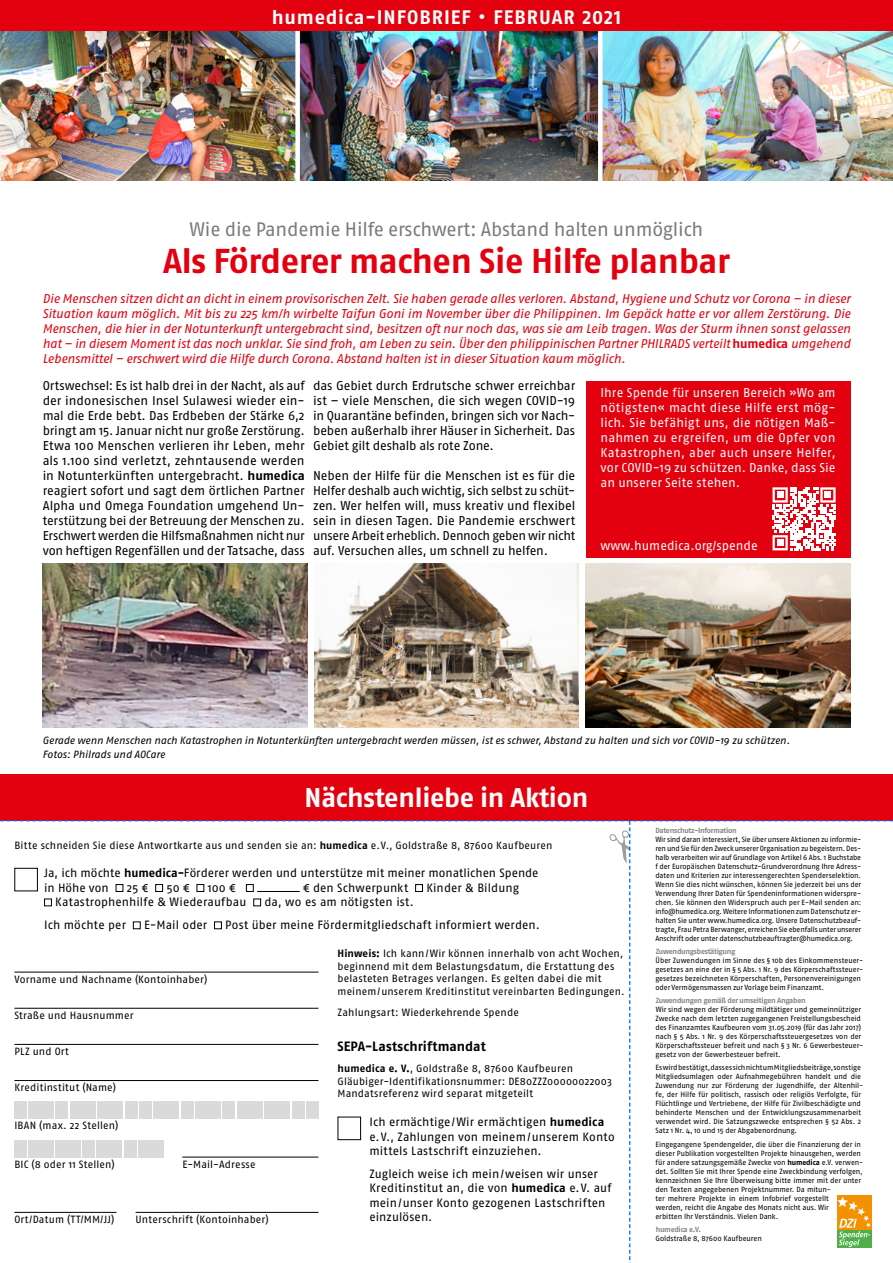
<style>
.page{position:relative;width:893px;height:1263px;background:#fff}
.page>*{position:absolute;margin:0;border:0;box-sizing:border-box;transform-origin:0 0}
.t1{font:700 34.5px "Fago OT";letter-spacing:-.01em;color:#e3000f}
.t2{font:700 27px "Fago OT";letter-spacing:-.01em;color:#fff}
.t3{font:19.5px "Fago OT";letter-spacing:-.01em;color:#7b7b7a}
.t4{font:700 19.5px "Fago OT";letter-spacing:.05em;color:#fff}
.t5{font:700 13.5px "Fago OT";letter-spacing:.005em;color:#000}
.t6{font:12.75px/15px "Fago OT";letter-spacing:-.015em;color:#000;text-align:justify}
.t7{font:italic 12.75px/15px "Fago OT";letter-spacing:-.015em;color:#e3000f;text-align:justify}
.t8{font:12.75px/15px "Fago OT";color:#fff;text-align:justify}
.t9{font:12px/14.4px "Fago OT";letter-spacing:.005em;color:#000}
.t10{font:10.5px/12.6px "Fago OT";letter-spacing:.015em;color:#000}
.t11{font:italic 10.5px/13.5px "Fago OT";letter-spacing:-.005em;color:#000}
.t12{font:7.5px/9px "Fago OT";letter-spacing:-.01em;color:#000}
.t13{font:700 7.5px "Fago OT";letter-spacing:-.035em;color:#878786}
.s1{font-weight:700;font-style:normal}
.s2{font-weight:700}
</style>
<div class="page">
<img style="left:603px;top:31px;width:290px;height:150px">
<img style="left:0;top:31px;width:598px;height:150px">
<div style="left:0;top:774px;width:893px;height:47px;background:#e3000f"></div>
<div style="left:295px;top:30px;width:5px;height:159px;background:#fff"></div>
<div style="left:0;top:0;width:893px;height:31px;background:#e3000f"></div>
<img style="left:43px;top:564px;width:264px;height:163px">
<img style="left:314px;top:564px;width:265px;height:163px">
<img style="left:586px;top:564px;width:264px;height:163px">
<div style="left:586px;top:381px;width:264px;height:177px;background:#e3000f"></div>
<svg style="left:772px;top:487px;width:64px;height:63px"></svg>
<div style="left:777px;top:539px;width:6px;height:7px;background:#fff"></div>
<svg style="left:0;top:820px;width:893px;height:443px"></svg>
<h3 class="t4" style="left:272px;top:5px;width:351px">humedica-INFOBRIEF • FEBRUAR 2021</h3>
<h3 class="t3" style="left:190px;top:217px;width:515px">Wie die Pandemie Hilfe erschwert: Abstand halten unmöglich</h3>
<h1 class="t1" style="left:163px;top:240px;width:569px">Als Förderer machen Sie Hilfe planbar</h1>
<p class="t7" style="left:43px;top:291px;width:809px">Die Menschen sitzen dicht an dicht in einem provisorischen Zelt. Sie haben gerade alles verloren. Abstand, Hygiene und Schutz vor Corona – in dieser Situation kaum möglich. Mit bis zu 225 km/h wirbelte Taifun Goni im November über die Philippinen. Im Gepäck hatte er vor allem Zerstörung. Die Menschen, die hier in der Notunterkunft untergebracht sind, besitzen oft nur noch das, was sie am Leib tragen. Was der Sturm ihnen sonst gelassen hat – in diesem Moment ist das noch unklar. Sie sind froh, am Leben zu sein. Über den philippinischen Partner PHILRADS verteilt <span class="s1">humedica</span> umgehend Lebensmittel – erschwert wird die Hilfe durch Corona. Abstand halten ist in dieser Situation kaum möglich.</p>
<p class="t6" style="left:43px;top:378px;width:264px">Ortswechsel: Es ist halb drei in der Nacht, als auf der indonesischen Insel Sulawesi wieder ein&shy;mal die Erde bebt. Das Erdbeben der Stärke 6,2 bringt am 15. Januar nicht nur große Zerstörung.<br>Etwa 100 Menschen verlieren ihr Leben, mehr als 1.100 sind verletzt, zehntausende werden in Notunterkünften untergebracht. <span class="s2">humedica </span>reagiert sofort und sagt dem örtlichen Partner Alpha und Omega Foundation umgehend Un&shy;terstützung bei der Betreuung der Menschen zu.<br>Erschwert werden die Hilfsmaßnahmen nicht nur von heftigen Regenfällen und der Tatsache, dass</p>
<h3 class="t6" style="left:313px;top:378px;width:264px">das Gebiet durch Erdrutsche schwer erreichbar ist – viele Menschen, die sich wegen COVID-19 in Quarantäne befinden, bringen sich vor Nach&shy;beben außerhalb ihrer Häuser in Sicherheit. Das Gebiet gilt deshalb als rote Zone.</h3>
<p class="t6" style="left:313px;top:468px;width:264px">Neben der Hilfe für die Menschen ist es für die Helfer deshalb auch wichtig, sich selbst zu schüt&shy;zen. Wer helfen will, muss kreativ und flexibel sein in diesen Tagen. Die Pandemie erschwert unsere Arbeit erheblich. Dennoch geben wir nicht auf. Versuchen alles, um schnell zu helfen.</p>
<p class="t8" style="left:600px;top:385px;width:237px">Ihre Spende für unseren Bereich »Wo am nötigsten« macht diese Hilfe erst mög&shy;lich. Sie befähigt uns, die nötigen Maß&shy;nahmen zu ergreifen, um die Opfer von Katastrophen, aber auch unsere Helfer, vor COVID-19 zu schützen. Danke, dass Sie an unserer Seite stehen.</p>
<h3 class="t8" style="left:600px;top:538px;width:159px">www.humedica.org/spende</h3>
<h3 class="t11" style="left:43px;top:734px;width:749px">Gerade wenn Menschen nach Katastrophen in Notunterkünften untergebracht werden müssen, ist es schwer, Abstand zu halten und sich vor COVID-19 zu schützen.<br>Fotos: Philrads und AOCare</h3>
<h2 class="t2" style="left:305px;top:782px;width:285px">Nächstenliebe in Aktion</h2>
<h3 class="t10" style="left:14px;top:839px;width:540px">Bitte schneiden Sie diese Antwortkarte aus und senden sie an: <span class="s2">humedica</span> e. V., Goldstraße 8, 87600 Kaufbeuren</h3>
<h3 class="t9" style="left:44px;top:866px;width:496px">Ja, ich möchte <span class="s2">humedica-</span>Förderer werden und unterstütze mit meiner monatlichen Spende in Höhe von</h3>
<h3 class="t9" style="left:127px;top:880px;width:23px">25 €</h3>
<h3 class="t9" style="left:166px;top:880px;width:25px">50 €</h3>
<h3 class="t9" style="left:208px;top:880px;width:29px">100 €</h3>
<h3 class="t9" style="left:303px;top:880px;width:107px">€ den Schwerpunkt</h3>
<h3 class="t9" style="left:426px;top:880px;width:94px">Kinder &amp; Bildung</h3>
<h3 class="t9" style="left:55px;top:895px;width:193px">Katastrophenhilfe &amp; Wiederaufbau</h3>
<h3 class="t9" style="left:264px;top:895px;width:151px">da, wo es am nötigsten ist.</h3>
<h3 class="t9" style="left:44px;top:918px;width:83px">Ich möchte per</h3>
<h3 class="t9" style="left:144px;top:918px;width:65px">E-Mail oder</h3>
<h3 class="t9" style="left:225px;top:918px;width:316px">Post über meine Fördermitgliedschaft informiert werden.</h3>
<h3 class="t10" style="left:14px;top:972px;width:195px">Vorname und Nachname (Kontoinhaber)</h3>
<h3 class="t10" style="left:14px;top:1009px;width:121px">Straße und Hausnummer</h3>
<h3 class="t10" style="left:14px;top:1045px;width:56px">PLZ und Ort</h3>
<h3 class="t10" style="left:14px;top:1081px;width:103px">Kreditinstitut (Name)</h3>
<h3 class="t10" style="left:14px;top:1119px;width:105px">IBAN (max. 22 Stellen)</h3>
<h3 class="t10" style="left:14px;top:1157px;width:102px">BIC (8 oder 11 Stellen)</h3>
<h3 class="t10" style="left:182px;top:1157px;width:75px">E-Mail-Adresse</h3>
<h3 class="t10" style="left:14px;top:1213px;width:102px">Ort/Datum (TT/MM/JJ)</h3>
<h3 class="t10" style="left:136px;top:1213px;width:135px">Unterschrift (Kontoinhaber)</h3>
<h3 class="t10" style="left:338px;top:947px;width:289px"><span class="s2">Hinweis:</span> Ich kann / Wir können innerhalb von acht Wochen, beginnend mit dem Belastungsdatum, die Erstattung des belasteten Betrages verlangen. Es gelten dabei die mit meinem/unserem Kreditinstitut vereinbarten Bedingungen.</h3>
<h3 class="t10" style="left:338px;top:1006px;width:183px">Zahlungsart: Wiederkehrende Spende</h3>
<h3 class="t5" style="left:338px;top:1038px;width:150px">SEPA-Lastschriftmandat</h3>
<h3 class="t10" style="left:338px;top:1062px;width:276px"><span class="s2">humedica e. V.</span>, Goldstraße 8, 87600 Kaufbeuren<br>Gläubiger-Identifikationsnummer: DE80ZZZ00000022003<br>Mandatsreferenz wird separat mitgeteilt</h3>
<h3 class="t9" style="left:369px;top:1115px;width:247px">Ich ermächtige / Wir ermächtigen <span class="s2">humedica </span>e. V., Zahlungen von meinem / unserem Konto mittels Lastschrift einzuziehen.</h3>
<h3 class="t9" style="left:369px;top:1166px;width:243px">Zugleich weise ich mein / weisen wir unser Kreditinstitut an, die von <span class="s2">humedica</span> e. V. auf mein / unser Konto gezogenen Lastschriften einzulösen.</h3>
<p class="t13" style="left:655px;top:825px;width:83px">Datenschutz-Information</p>
<p class="t12" style="left:655px;top:834px;width:207px;text-align:justify">Wir sind daran interessiert, Sie über unsere Aktionen zu informie&shy;ren und Sie für den Zweck unserer Organisation zu begeistern. Des&shy;halb verarbeiten wir auf Grundlage von Artikel 6 Abs. 1 Buchstabe f der Europäischen Datenschutz-Grundverordnung Ihre Adress&shy;daten und Kriterien zur interessengerechten Spenderselektion.<br>Wenn Sie dies nicht wünschen, können Sie jederzeit bei uns der Verwendung Ihrer Daten für Spendeninformationen widerspre&shy;chen. Sie können den Widerspruch auch per E-Mail senden an: info@humedica.org. Weitere Informationen zum Datenschutz er&shy;halten Sie unter www.humedica.org. Unsere Datenschutzbeauf&shy;tragte, Frau Petra Berwanger, erreichen Sie ebenfalls unter unserer Anschrift oder unter datenschutzbeauftragter@humedica.org.</p>
<p class="t13" style="left:656px;top:947px;width:81px">Zuwendungsbestätigung</p>
<p class="t12" style="left:655px;top:956px;width:209px">Über Zuwendungen im Sinne des § 10b des Einkommensteuer&shy;gesetzes an eine der in § 5 Abs. 1 Nr. 9 des Körperschaftssteuer&shy;gesetzes bezeichneten Körperschaften, Personenvereinigungen oder Vermögensmassen zur Vorlage beim Finanzamt.</p>
<p class="t13" style="left:656px;top:996px;width:152px">Zuwendungen gemäß der umseitigen Angaben</p>
<p class="t12" style="left:655px;top:1005px;width:209px">Wir sind wegen der Förderung mildtätiger und gemeinnütziger Zwecke nach dem letzten zugegangenen Freistellungsbescheid des Finanzamtes Kaufbeuren vom 31.05.2019 (für das Jahr 2017) nach § 5 Abs. 1 Nr. 9 des Körperschaftssteuergesetzes von der Körperschaftssteuer befreit und nach § 3 Nr. 6 Gewerbesteuer&shy;gesetz von der Gewerbesteuer befreit.</p>
<p class="t12" style="left:655px;top:1063px;width:209px">Es wird bestätigt, dass es sich nicht um Mitgliedsbeiträge, sonstige Mitgliedsumlagen oder Aufnahmegebühren handelt und die Zuwendung nur zur Förderung der Jugendhilfe, der Altenhil&shy;fe, der Hilfe für politisch, rassisch oder religiös Verfolgte, für Flüchtlinge und Vertriebene, der Hilfe für Zivilbeschädigte und behinderte Menschen und der Entwicklungszusammenarbeit verwendet wird. Die Satzungszwecke entsprechen § 52 Abs. 2<br>Satz 1 Nr. 4, 10 und 15 der Abgabenordnung.</p>
<p class="t12" style="left:655px;top:1139px;width:209px">Eingegangene Spendengelder, die über die Finanzierung der in dieser Publikation vorgestellten Projekte hinausgehen, werden für andere satzungsgemäße Zwecke von <span class="s2">humedica</span> e.V. verwen&shy;det. Sollten Sie mit Ihrer Spende eine Zweckbindung verfolgen, kennzeichnen Sie Ihre Überweisung bitte immer mit der unter den Texten angegebenen Projektnummer. Da mitun-<br>ter mehrere Projekte in einem Infobrief vorgestellt<br>werden, reicht die Angabe des Monats nicht aus. Wir<br>erbitten Ihr Verständnis. Vielen Dank.</p>
<p class="t13" style="left:656px;top:1225px;width:47px">humedica e.V.</p>
<p class="t12" style="left:655px;top:1234px;width:108px">Goldstraße 8, 87600 Kaufbeuren</p>
</div>
